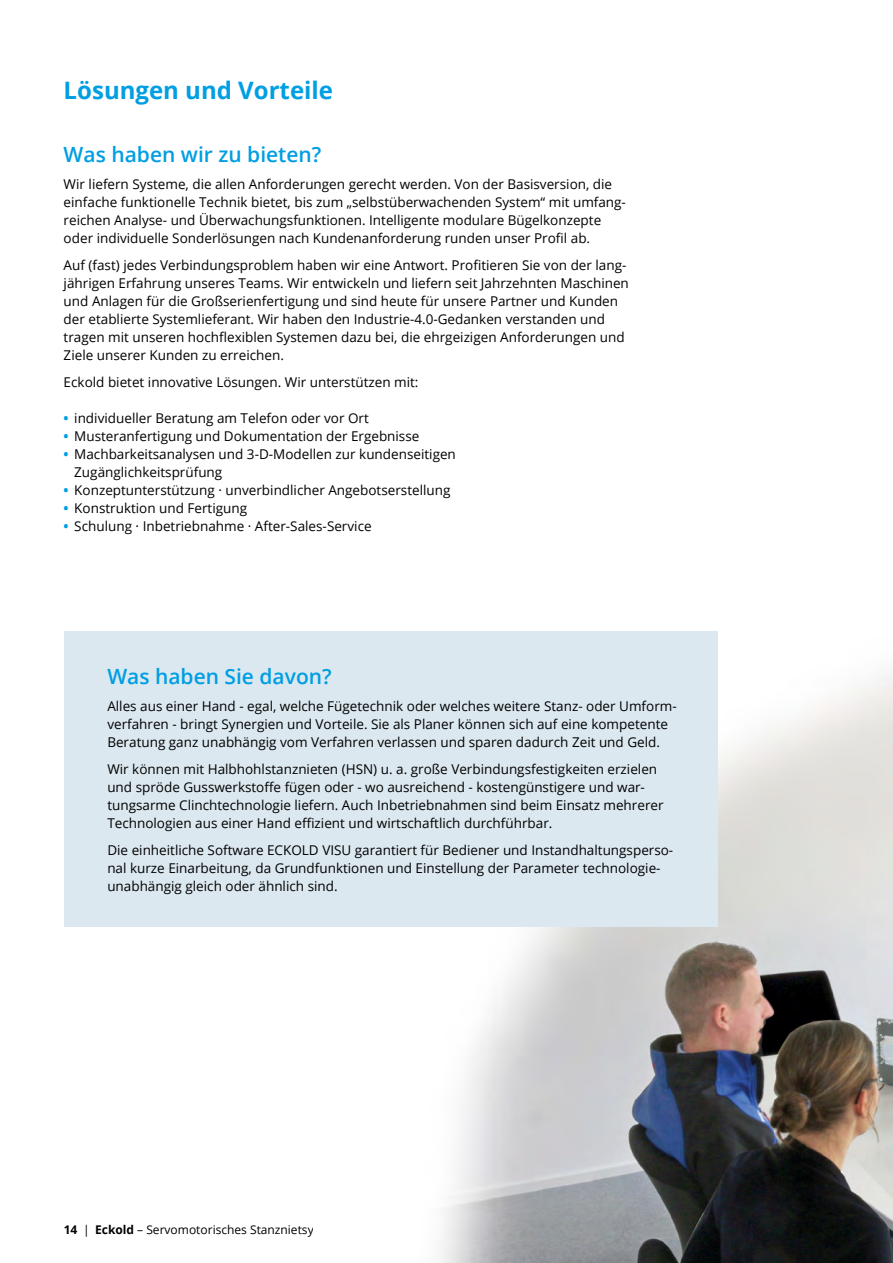
<style>
.page{position:relative;width:893px;height:1263px;background:#fff}
.page>*{position:absolute;margin:0;border:0;box-sizing:border-box;transform-origin:0 0}
.t1{font:700 24px "Open Sans";color:#009ee3}
.t2{font:600 21px "Open Sans";color:#009ee3}
.t3{font:13.5px/18px "Open Sans";color:#000}
.t4{font:12px "Open Sans";color:#000}
.s1{font-weight:700;color:#009ee3}
.s2{font-weight:700}
</style>
<div class="page">
<img style="left:441px;top:677px;width:452px;height:586px">
<div style="left:64px;top:631px;width:654px;height:296px;background:#dce8ef"></div>
<h1 class="t1" style="left:64px;top:74px;width:271px">Lösungen und Vorteile</h1>
<h2 class="t2" style="left:64px;top:140px;width:259px">Was haben wir zu bieten?</h2>
<p class="t3" style="left:64px;top:175px;width:564px">Wir liefern Systeme, die allen Anforderungen gerecht werden. Von der Basisversion, die einfache funktionelle Technik bietet, bis zum „selbstüberwachenden System“ mit umfang&shy;reichen Analyse- und Überwachungsfunktionen. Intelligente modulare Bügelkonzepte oder individuelle Sonderlösungen nach Kundenanforderung runden unser Profil ab.</p>
<p class="t3" style="left:64px;top:256px;width:567px">Auf (fast) jedes Verbindungsproblem haben wir eine Antwort. Profitieren Sie von der lang&shy;jährigen Erfahrung unseres Teams. Wir entwickeln und liefern seit Jahrzehnten Maschinen und Anlagen für die Großserienfertigung und sind heute für unsere Partner und Kunden der etablierte Systemlieferant. Wir haben den Industrie-4.0-Gedanken verstanden und tragen mit unseren hochflexiblen Systemen dazu bei, die ehrgeizigen Anforderungen und Ziele unserer Kunden zu erreichen.</p>
<p class="t3" style="left:64px;top:373px;width:356px">Eckold bietet innovative Lösungen. Wir unterstützen mit:</p>
<p class="t3" style="left:64px;top:409px;width:307px"><span class="s1">•</span> individueller Beratung am Telefon oder vor Ort</p>
<p class="t3" style="left:64px;top:427px;width:357px"><span class="s1">•</span> Musteranfertigung und Dokumentation der Ergebnisse</p>
<p class="t3" style="left:74px;top:445px;width:383px;text-indent:-11px"><span class="s1">•</span> Machbarkeitsanalysen und 3-D-Modellen zur kundenseitigen<br>Zugänglichkeitsprüfung</p>
<p class="t3" style="left:64px;top:481px;width:388px"><span class="s1">•</span> Konzeptunterstützung · unverbindlicher Angebotserstellung</p>
<p class="t3" style="left:64px;top:499px;width:185px"><span class="s1">•</span> Konstruktion und Fertigung</p>
<p class="t3" style="left:64px;top:517px;width:309px"><span class="s1">•</span> Schulung · Inbetriebnahme · After-Sales-Service</p>
<h2 class="t2" style="left:107px;top:662px;width:226px">Was haben Sie davon?</h2>
<p class="t3" style="left:107px;top:697px;width:571px">Alles aus einer Hand - egal, welche Fügetechnik oder welches weitere Stanz- oder Umform&shy;verfahren - bringt Synergien und Vorteile. Sie als Planer können sich auf eine kompetente<br>Beratung ganz unabhängig vom Verfahren verlassen und sparen dadurch Zeit und Geld.</p>
<p class="t3" style="left:107px;top:760px;width:558px">Wir können mit Halbhohlstanznieten (HSN) u. a. große Verbindungsfestigkeiten erzielen und spröde Gusswerkstoffe fügen oder - wo ausreichend - kostengünstigere und war&shy;tungsarme Clinchtechnologie liefern. Auch Inbetriebnahmen sind beim Einsatz mehrerer Technologien aus einer Hand effizient und wirtschaftlich durchführbar.</p>
<p class="t3" style="left:107px;top:841px;width:567px">Die einheitliche Software ECKOLD VISU garantiert für Bediener und Instandhaltungsperso&shy;nal kurze Einarbeitung, da Grundfunktionen und Einstellung der Parameter technologie&shy;unabhängig gleich oder ähnlich sind.</p>
<p class="t4" style="left:64px;top:1221px;width:279px"><span class="s2">14</span> | <span class="s2">Eckold</span> – Servomotorisches Stanznietsystem</p>
</div>
